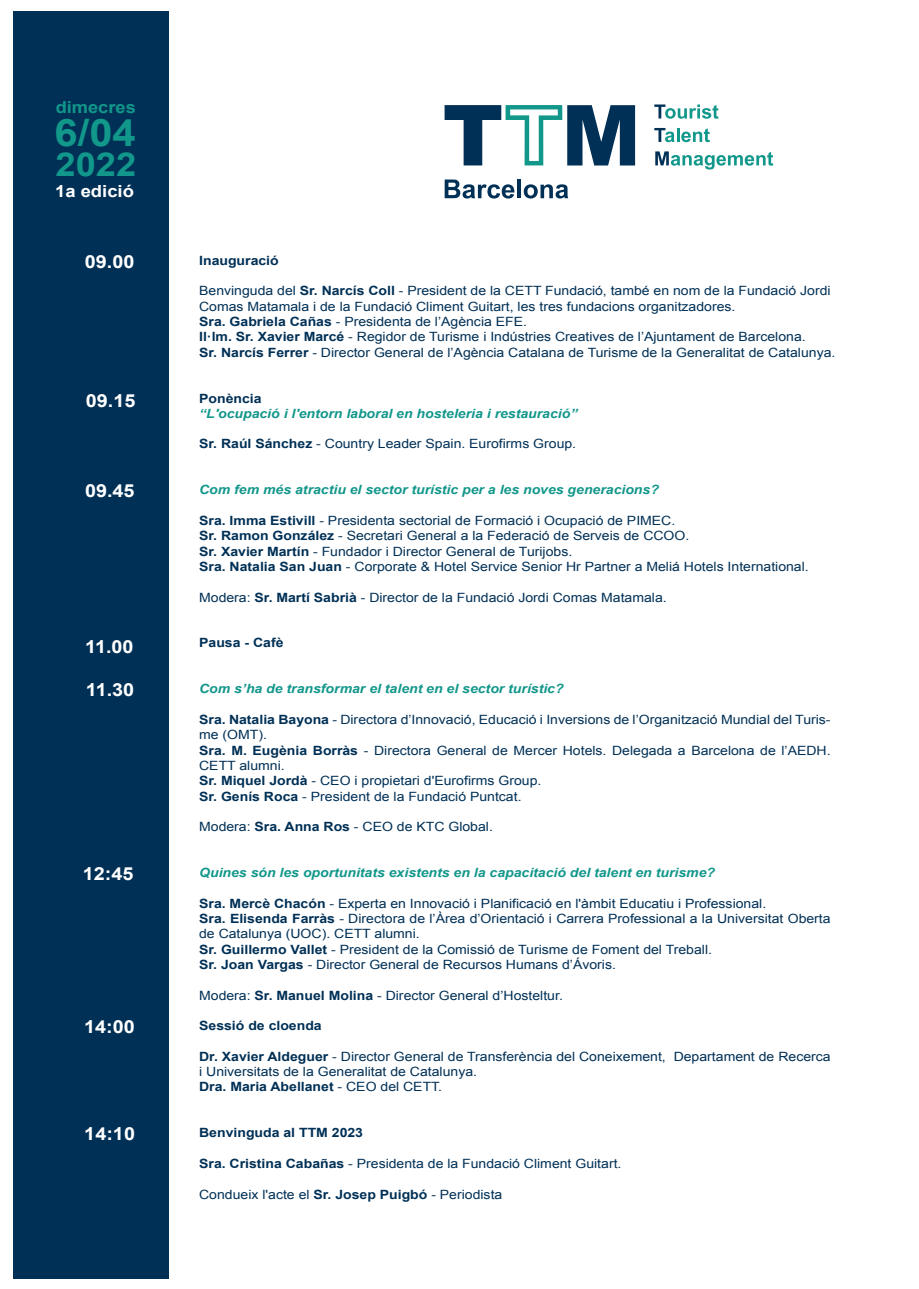
<style>
.page{position:relative;width:919px;height:1289px;background:#fff}
.page>*{position:absolute;margin:0;border:0;box-sizing:border-box;transform-origin:0 0}
.t1{font:700 37.95px "Arial";color:#12978b;scale:1.1 1}
.t2{font:700 33px "Arial";color:#12978b;scale:1.1 1}
.t3{font:700 18px "Arial";color:#fff;scale:1.1 1}
.t4{font:700 16.65px "Arial";color:#fff;scale:1.1 1}
.t5{font:700 16.5px "Arial";color:#12978b;scale:1.1 1}
.t6{font:12.75px/15.3px "Arial";color:#003056;scale:1.1 1}
.t7{font:italic 700 12.75px "Arial";color:#12978b;scale:1.1 1}
.t8{font:700 12.75px "Arial";color:#003056;scale:1.1 1}
.s1{font-weight:700}
</style>
<div class="page">
<svg style="left:654px;top:104px;width:64px;height:15px"></svg>
<svg style="left:654px;top:128px;width:20px;height:14px"></svg>
<hr style="left:676px;top:128px;width:3px;height:14px;background:#12978b">
<svg style="left:681px;top:128px;width:28px;height:14px"></svg>
<svg style="left:655px;top:151px;width:118px;height:18px"></svg>
<svg style="left:444px;top:105px;width:191px;height:60px"></svg>
<svg style="left:444px;top:179px;width:70px;height:19px"></svg>
<hr style="left:517px;top:179px;width:4px;height:19px;background:#003056">
<svg style="left:523px;top:184px;width:45px;height:14px"></svg>
<div style="left:13px;top:12px;width:156px;height:1266px;background:#003056"></div>
<p class="t5" style="left:56px;top:98px;width:74px">dimecres</p>
<h1 class="t1" style="left:55px;top:112px;width:75px">6/04</h1>
<h2 class="t2" style="left:55px;top:146px;width:75px">2022</h2>
<h3 class="t4" style="left:55px;top:182px;width:73px">1a edició</h3>
<h3 class="t3" style="left:85px;top:252px;width:47px">09.00</h3>
<p class="t8" style="left:199px;top:253px;width:74px">Inauguració</p>
<p class="t6" style="left:199px;top:283px;width:580px">Benvinguda del <span class="s1">Sr. Narcís Coll</span> - President de la CETT Fundació, també en nom de la Fundació Jordi Comas Matamala i de la Fundació Climent Guitart, les tres fundacions organitzadores.<br><span class="s1">Sra. Gabriela Cañas</span> - Presidenta de l’Agència EFE.<br><span class="s1">Il·lm. Sr. Xavier Marcé</span> - Regidor de Turisme i Indústries Creatives de l’Ajuntament de Barcelona.<br><span class="s1">Sr. Narcís Ferrer</span> - Director General de l’Agència Catalana de Turisme de la Generalitat de Catalunya.</p>
<p class="t8" style="left:199px;top:391px;width:58px">Ponència</p>
<p class="t7" style="left:199px;top:406px;width:345px">“L'ocupació i l'entorn laboral en hosteleria i restauració”</p>
<p class="t6" style="left:199px;top:436px;width:344px"><span class="s1">Sr. Raúl Sánchez</span> - Country Leader Spain. Eurofirms Group.</p>
<p class="t7" style="left:199px;top:483px;width:419px">Com fem més atractiu el sector turístic per a les noves generacions?</p>
<p class="t6" style="left:199px;top:513px;width:555px"><span class="s1">Sra. Imma Estivill</span> - Presidenta sectorial de Formació i Ocupació de PIMEC.<br><span class="s1">Sr. Ramon González</span> - Secretari General a la Federació de Serveis de CCOO.<br><span class="s1">Sr. Xavier Martín</span> - Fundador i Director General de Turijobs.<br><span class="s1">Sra. Natalia San Juan</span> - Corporate &amp; Hotel Service Senior Hr Partner a Meliá Hotels International.</p>
<p class="t6" style="left:199px;top:589px;width:426px">Modera: <span class="s1">Sr. Martí Sabrià</span> - Director de la Fundació Jordi Comas Matamala.</p>
<p class="t8" style="left:199px;top:636px;width:78px">Pausa - Cafè</p>
<p class="t7" style="left:199px;top:682px;width:333px">Com s’ha de transformar el talent en el sector turístic?</p>
<p class="t6" style="left:199px;top:712px;width:575px"><span class="s1">Sra. Natalia Bayona</span> - Directora d’Innovació, Educació i Inversions de l’Organització Mundial del Turis&shy;me (OMT).<br><span class="s1">Sra. M. Eugènia Borràs</span> - Directora General de Mercer Hotels. Delegada a Barcelona de l’AEDH.<br>CETT alumni.<br><span class="s1">Sr. Miquel Jordà</span> - CEO i propietari d'Eurofirms Group.<br><span class="s1">Sr. Genís Roca</span> - President de la Fundació Puntcat.</p>
<p class="t6" style="left:199px;top:819px;width:268px">Modera: <span class="s1">Sra. Anna Ros</span> - CEO de KTC Global.</p>
<p class="t7" style="left:199px;top:865px;width:470px">Quines són les oportunitats existents en la capacitació del talent en turisme?</p>
<p class="t6" style="left:199px;top:895px;width:575px"><span class="s1">Sra. Mercè Chacón</span> - Experta en Innovació i Planificació en l'àmbit Educatiu i Professional.<br><span class="s1">Sra. Elisenda Farràs</span> - Directora de l’Àrea d’Orientació i Carrera Professional a la Universitat Oberta de Catalunya (UOC). CETT alumni.<br><span class="s1">Sr. Guillermo Vallet</span> - President de la Comissió de Turisme de Foment del Treball.<br><span class="s1">Sr. Joan Vargas</span> - Director General de Recursos Humans d’Ávoris.</p>
<p class="t6" style="left:199px;top:987px;width:332px">Modera: <span class="s1">Sr. Manuel Molina</span> - Director General d’Hosteltur.</p>
<p class="t8" style="left:199px;top:1018px;width:113px">Sessió de cloenda</p>
<p class="t6" style="left:199px;top:1048px;width:575px"><span class="s1">Dr. Xavier Aldeguer</span> - Director General de Transferència del Coneixement, Departament de Recerca i Universitats de la Generalitat de Catalunya.<br><span class="s1">Dra. Maria Abellanet</span> - CEO del CETT.</p>
<p class="t8" style="left:199px;top:1125px;width:150px">Benvinguda al TTM 2023</p>
<p class="t6" style="left:199px;top:1155px;width:385px"><span class="s1">Sra. Cristina Cabañas</span> - Presidenta de la Fundació Climent Guitart.</p>
<p class="t6" style="left:199px;top:1186px;width:277px">Condueix l'acte el <span class="s1">Sr. Josep Puigbó</span> - Periodista</p>
<h3 class="t3" style="left:86px;top:390px;width:47px">09.15</h3>
<h3 class="t3" style="left:85px;top:480px;width:47px">09.45</h3>
<h3 class="t3" style="left:85px;top:636px;width:46px">11.00</h3>
<h3 class="t3" style="left:86px;top:679px;width:46px">11.30</h3>
<h3 class="t3" style="left:83px;top:863px;width:48px">12:45</h3>
<h3 class="t3" style="left:84px;top:1016px;width:48px">14:00</h3>
<h3 class="t3" style="left:84px;top:1124px;width:48px">14:10</h3>
</div>
